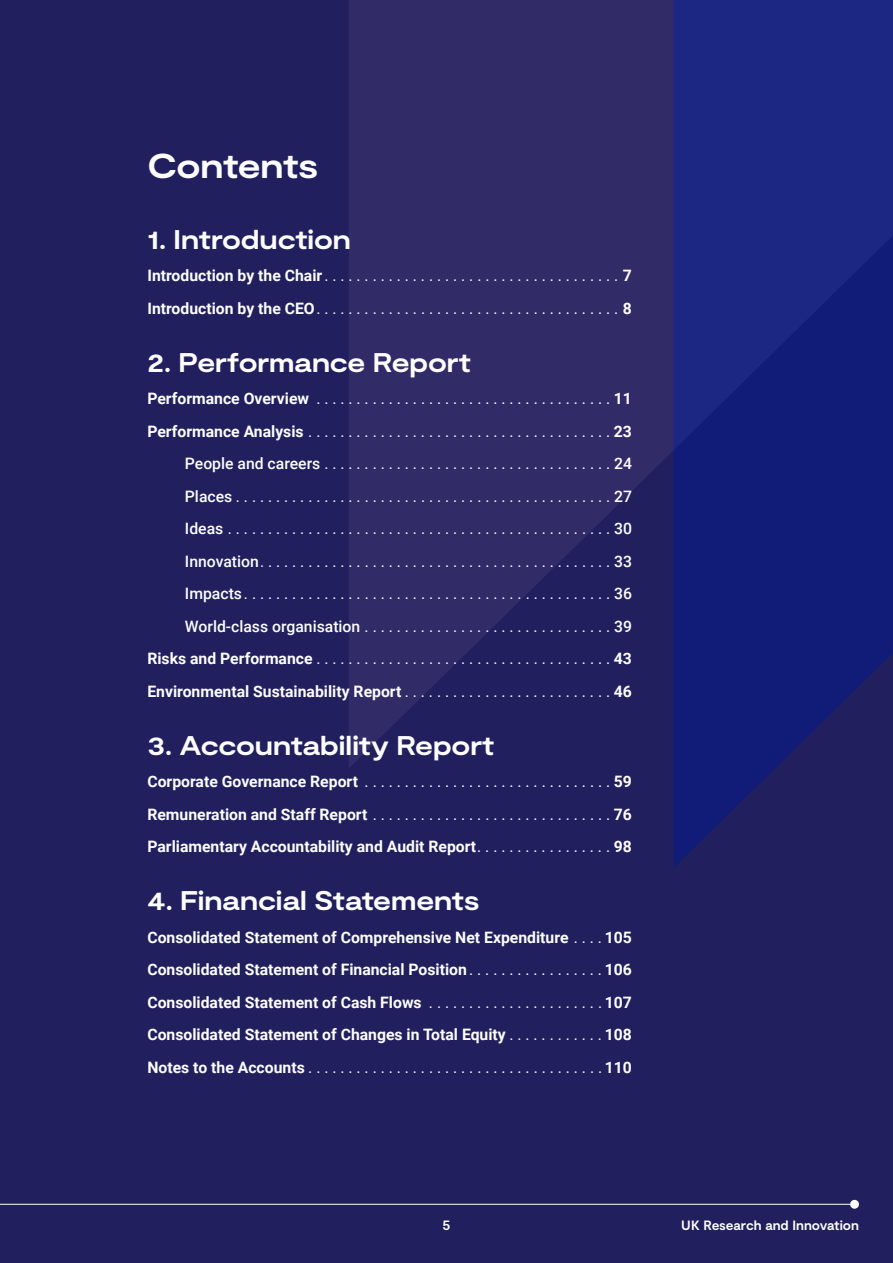
<style>
.page{position:relative;width:893px;height:1263px;background:#211f5e}
.page>*{position:absolute;margin:0;border:0;box-sizing:border-box;transform-origin:0 0}
.H3_Page_intro_header{font:700 expanded 34.5px "Moderat";letter-spacing:-.015em;color:#fdfdfd}
.H3_Page_intro_header-2{font:700 expanded 27px "Moderat";letter-spacing:-.005em;color:#fdfdfd}
.H5_Blue_2023{font:15.75px "Roboto";color:#fdfdfd}
.H5_Blue_2023-2{font:700 15.75px "Roboto";color:#fdfdfd}
.t1{font:700 13.5px "Moderat";letter-spacing:-.005em;color:#fdfdfd}
.s1{font-weight:700}
.s2{font-weight:500}
.s3{font-weight:400}
</style>
<div class="page">
<svg style="left:349px;top:0;width:325px;height:768px;fill:#312b68"></svg>
<svg style="left:674px;top:0;width:219px;height:867px;background:#162079"></svg>
<hr style="left:0;top:1204px;width:850px;height:1px;background:#fff">
<div style="left:850px;top:1200px;width:9px;height:9px;background:#fff;border-radius:50%"></div>
<h3 class="H3_Page_intro_header" style="left:147px;top:146px;width:173px">Contents</h3>
<h3 class="H3_Page_intro_header-2" style="left:147px;top:224px;width:205px">1. Introduction</h3>
<h5 class="H5_Blue_2023" style="left:147px;top:265px;width:486px"><span class="s1">Introduction by the Chair</span> . . . . . . . . . . . . . . . . . . . . . . . . . . . . . . . . . . . . . <span class="s1">7</span></h5>
<h5 class="H5_Blue_2023" style="left:147px;top:297px;width:486px"><span class="s1">Introduction by the CEO</span> . . . . . . . . . . . . . . . . . . . . . . . . . . . . . . . . . . . . . . <span class="s1">8</span></h5>
<h3 class="H3_Page_intro_header-2" style="left:147px;top:347px;width:325px">2. Performance Report</h3>
<h5 class="H5_Blue_2023" style="left:147px;top:388px;width:486px"><span class="s1">Performance Overview</span> . . . . . . . . . . . . . . . . . . . . . . . . . . . . . . . . . . . . . <span class="s1">11</span></h5>
<h5 class="H5_Blue_2023" style="left:147px;top:420px;width:486px"><span class="s1">Performance Analysis</span> . . . . . . . . . . . . . . . . . . . . . . . . . . . . . . . . . . . . . . <span class="s1">23</span></h5>
<h5 class="H5_Blue_2023" style="left:185px;top:453px;width:448px"><span class="s2">People and careers</span> . . . . . . . . . . . . . . . . . . . . . . . . . . . . . . . . . . . . <span class="s2">24</span></h5>
<h5 class="H5_Blue_2023" style="left:185px;top:485px;width:448px"><span class="s2">Places</span> . . . . . . . . . . . . . . . . . . . . . . . . . . . . . . . . . . . . . . . . . . . . . . . <span class="s2">27</span></h5>
<h5 class="H5_Blue_2023" style="left:185px;top:518px;width:448px"><span class="s2">Ideas</span> . . . . . . . . . . . . . . . . . . . . . . . . . . . . . . . . . . . . . . . . . . . . . . . . <span class="s2">30</span></h5>
<h5 class="H5_Blue_2023" style="left:185px;top:550px;width:448px"><span class="s2">Innovation</span> . . . . . . . . . . . . . . . . . . . . . . . . . . . . . . . . . . . . . . . . . . . . <span class="s2">33</span></h5>
<h5 class="H5_Blue_2023" style="left:185px;top:583px;width:448px"><span class="s2">Impacts</span> . . . . . . . . . . . . . . . . . . . . . . . . . . . . . . . . . . . . . . . . . . . . . . <span class="s2">36</span></h5>
<h5 class="H5_Blue_2023" style="left:185px;top:615px;width:448px"><span class="s2">World-class organisation</span> . . . . . . . . . . . . . . . . . . . . . . . . . . . . . . . <span class="s2">39</span></h5>
<h5 class="H5_Blue_2023" style="left:147px;top:648px;width:486px"><span class="s1">Risks and Performance</span> . . . . . . . . . . . . . . . . . . . . . . . . . . . . . . . . . . . . . <span class="s1">43</span></h5>
<h5 class="H5_Blue_2023-2" style="left:147px;top:680px;width:486px">Environmental Sustainability Report <span class="s3">. . . . . . . . . . . . . . . . . . . . . . . . . .</span> 46</h5>
<h3 class="H3_Page_intro_header-2" style="left:147px;top:730px;width:348px">3. Accountability Report</h3>
<h5 class="H5_Blue_2023" style="left:147px;top:771px;width:486px"><span class="s1">Corporate Governance Report</span> . . . . . . . . . . . . . . . . . . . . . . . . . . . . . . . <span class="s1">59</span></h5>
<h5 class="H5_Blue_2023" style="left:147px;top:803px;width:486px"><span class="s1">Remuneration and Staff Report</span> . . . . . . . . . . . . . . . . . . . . . . . . . . . . . . <span class="s1">76</span></h5>
<h5 class="H5_Blue_2023-2" style="left:147px;top:836px;width:486px">Parliamentary Accountability and Audit Report <span class="s3">. . . . . . . . . . . . . . . . .</span> 98</h5>
<h3 class="H3_Page_intro_header-2" style="left:147px;top:885px;width:334px">4. Financial Statements</h3>
<h5 class="H5_Blue_2023-2" style="left:147px;top:926px;width:486px">Consolidated Statement of Comprehensive Net Expenditure <span class="s3">. . .</span> 105</h5>
<h5 class="H5_Blue_2023-2" style="left:147px;top:959px;width:486px">Consolidated Statement of Financial Position <span class="s3">. . . . . . . . . . . . . . . .</span> 106</h5>
<h5 class="H5_Blue_2023-2" style="left:147px;top:991px;width:486px">Consolidated Statement of Cash Flows <span class="s3">. . . . . . . . . . . . . . . . . . . . .</span> 107</h5>
<h5 class="H5_Blue_2023-2" style="left:147px;top:1024px;width:486px">Consolidated Statement of Changes in Total Equity <span class="s3">. . . . . . . . . . .</span> 108</h5>
<h5 class="H5_Blue_2023" style="left:147px;top:1056px;width:486px"><span class="s1">Notes to the Accounts</span> . . . . . . . . . . . . . . . . . . . . . . . . . . . . . . . . . . . . <span class="s1">110</span></h5>
<p class="t1" style="left:442px;top:1217px;width:9px">5</p>
<p class="t1" style="left:681px;top:1217px;width:179px">UK Research and Innovation</p>
</div>
